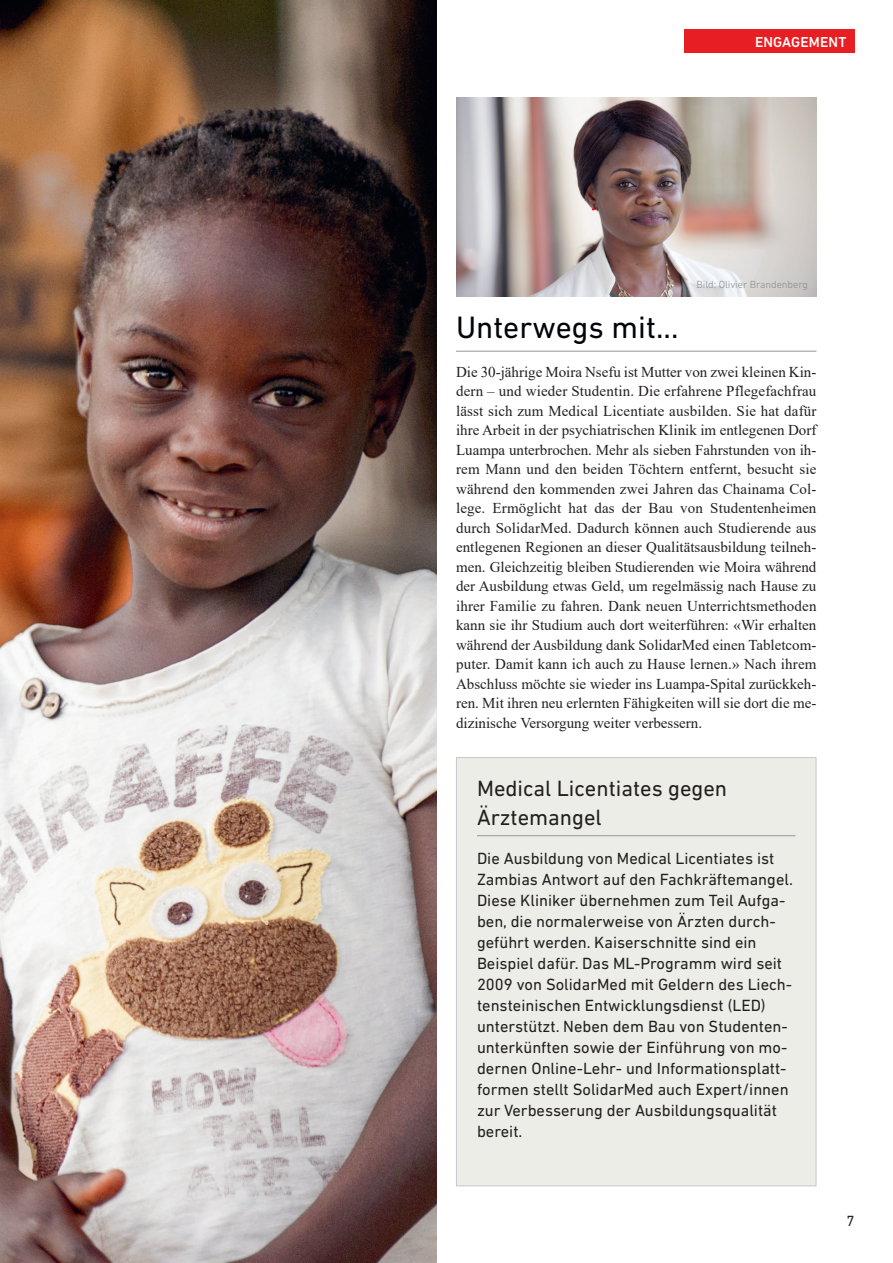
<style>
.page{position:relative;width:893px;height:1263px;background:#fff}
.page>*{position:absolute;margin:0;border:0;box-sizing:border-box;transform-origin:0 0}
.t1{font:31.5px "DIN Next LT Pro";color:#01050b}
.t2{font:22.5px/28.5px "DIN Next LT Pro";color:#231f20}
.t3{font:16.5px/21px "DIN Next LT Pro";color:#231f20}
.t4{font:15px/19.5px "Times New Roman";color:#231f20;text-align:justify}
.t5{font:15px "DIN Next LT Pro";color:#231f20}
.t6{font:500 14.7px "DIN Next LT Pro";letter-spacing:.01em;color:#fff}
.t7{font:300 10.5px "DIN Next LT Pro";color:#898d8e}
</style>
<div class="page">
<hr style="left:456px;top:351px;width:360px;height:1px;background:#939598">
<img style="left:456px;top:98px;width:360px;height:199px">
<div style="left:456px;top:758px;width:360px;height:428px;background:#edede8"></div>
<hr style="left:477px;top:835px;width:318px;height:1px;background:#939598">
<div style="left:456px;top:757px;width:360px;height:429px;border:1px solid #c7c8ca"></div>
<img style="left:0;top:0;width:437px;height:1263px">
<div style="left:684px;top:30px;width:171px;height:23px;background:#e81f22"></div>
<p class="t6" style="left:755px;top:33px;width:93px">ENGAGEMENT</p>
<p class="t7" style="left:697px;top:278px;width:113px">Bild: Olivier Brandenberg</p>
<h1 class="t1" style="left:456px;top:309px;width:224px">Unterwegs mit...</h1>
<p class="t4" style="left:456px;top:362px;width:362px">Die 30-jährige Moira Nsefu ist Mutter von zwei kleinen Kin&shy;dern – und wieder Studentin. Die erfahrene Pflegefachfrau lässt sich zum Medical Licentiate ausbilden. Sie hat dafür ihre Arbeit in der psychiatrischen Klinik im entlegenen Dorf Luampa unterbrochen. Mehr als sieben Fahrstunden von ih&shy;rem Mann und den beiden Töchtern entfernt, besucht sie während den kommenden zwei Jahren das Chainama Col&shy;lege. Ermöglicht hat das der Bau von Studentenheimen durch SolidarMed. Dadurch können auch Studierende aus entlegenen Regionen an dieser Qualitätsausbildung teilneh&shy;men. Gleichzeitig bleiben Studierenden wie Moira während der Ausbildung etwas Geld, um regelmässig nach Hause zu ihrer Familie zu fahren. Dank neuen Unterrichtsmethoden kann sie ihr Studium auch dort weiterführen: «Wir erhalten während der Ausbildung dank SolidarMed einen Tabletcom&shy;puter. Damit kann ich auch zu Hause lernen.» Nach ihrem Abschluss möchte sie wieder ins Luampa-Spital zurückkeh&shy;ren. Mit ihren neu erlernten Fähigkeiten will sie dort die me&shy;dizinische Versorgung weiter verbessern.</p>
<h2 class="t2" style="left:477px;top:774px;width:252px">Medical Licentiates gegen<br>Ärztemangel</h2>
<p class="t3" style="left:477px;top:848px;width:317px">Die Ausbildung von Medical Licentiates ist Zambias Antwort auf den Fachkräftemangel.<br>Diese Kliniker übernehmen zum Teil Aufga&shy;ben, die normalerweise von Ärzten durch&shy;geführt werden. Kaiserschnitte sind ein Beispiel dafür. Das ML-Programm wird seit 2009 von SolidarMed mit Geldern des Liech&shy;tensteinischen Entwicklungsdienst (LED) unterstützt. Neben dem Bau von Studenten&shy;unterkünften sowie der Einführung von mo&shy;dernen Online-Lehr- und Informationsplatt&shy;formen stellt SolidarMed auch Expert/innen zur Verbesserung der Ausbildungsqualität bereit.</p>
<p class="t5" style="left:847px;top:1212px;width:10px">7</p>
</div>
